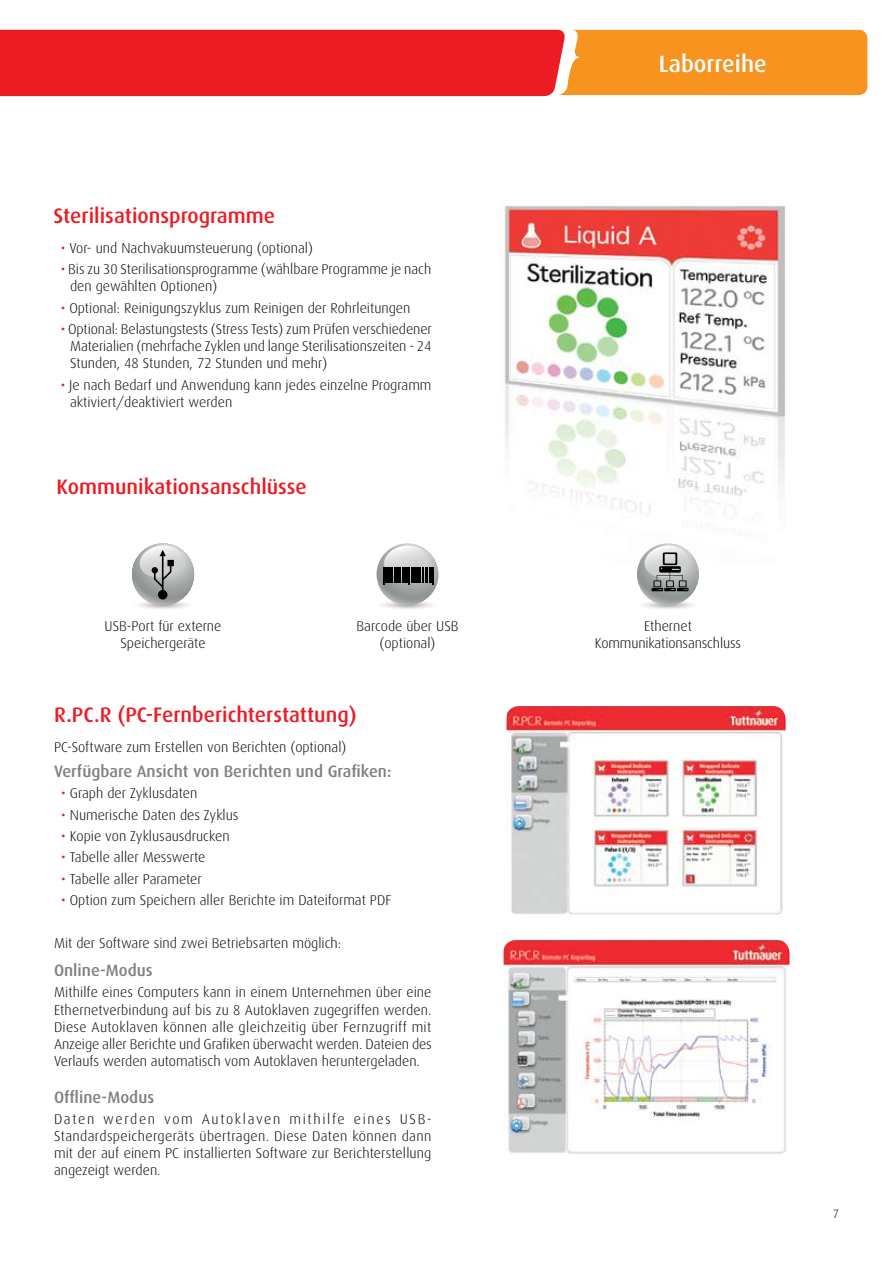
<style>
.page{position:relative;width:893px;height:1263px;background:#fff}
.page>*{position:absolute;margin:0;border:0;box-sizing:border-box;transform-origin:0 0}
.t1{font:500 23.55px "Dax";color:#fff}
.t2{font:500 21px "Dax";color:#ed1c24}
.t3{font:500 16.5px "Dax";color:#808080}
.t4{font:300 14.25px/17.1px "Dax";color:#000;text-align:justify}
.t5{font:300 12px "Dax";color:#000}
.s1{font-weight:400;color:#ed1c24}
</style>
<div class="page">
<svg style="left:0;top:30px;width:867px;height:66px;background:#f04826"></svg>
<img style="left:504px;top:205px;width:283px;height:357px">
<svg style="left:643px;top:598px;width:50px;height:11px"></svg>
<svg style="left:637px;top:543px;width:62px;height:62px"></svg>
<svg style="left:643px;top:545px;width:47px;height:46px;background:#a3a4a5"></svg>
<svg style="left:132px;top:545px;width:63px;height:64px"></svg>
<svg style="left:383px;top:598px;width:50px;height:11px"></svg>
<svg style="left:376px;top:543px;width:63px;height:62px"></svg>
<svg style="left:383px;top:545px;width:51px;height:40px;background:#898a8a"></svg>
<img style="left:506px;top:706px;width:280px;height:209px">
<img style="left:503px;top:940px;width:286px;height:214px">
<h2 class="t2" style="left:54px;top:204px;width:223px">Sterilisationsprogramme</h2>
<p class="t4" style="left:61px;top:240px;width:254px"><span class="s1">•</span> Vor- und Nachvakuumsteuerung (optional)</p>
<p class="t4" style="left:70px;top:261px;width:363px;text-indent:-9px"><span class="s1">•</span> Bis zu 30 Sterilisationsprogramme (wählbare Programme je nach den gewählten Optionen)</p>
<p class="t4" style="left:61px;top:299px;width:351px"><span class="s1">•</span> Optional: Reinigungszyklus zum Reinigen der Rohrleitungen</p>
<p class="t4" style="left:70px;top:321px;width:363px;text-indent:-9px"><span class="s1">•</span> Optional: Belastungstests (Stress Tests) zum Prüfen verschiedener Materialien (mehrfache Zyklen und lange Sterilisationszeiten - 24<br>Stunden, 48 Stunden, 72 Stunden und mehr)</p>
<p class="t4" style="left:70px;top:376px;width:363px;text-indent:-9px"><span class="s1">•</span> Je nach Bedarf und Anwendung kann jedes einzelne Programm aktiviert/deaktiviert werden</p>
<h2 class="t2" style="left:57px;top:475px;width:252px">Kommunikationsanschlüsse</h2>
<p class="t4" style="left:105px;top:618px;width:118px;text-align:center">USB-Port für externe<br>Speichergeräte</p>
<p class="t4" style="left:356px;top:618px;width:104px;text-align:center">Barcode über USB (optional)</p>
<h2 class="t2" style="left:54px;top:703px;width:304px">R.PC.R (PC-Fernberichterstattung)</h2>
<p class="t4" style="left:54px;top:739px;width:294px">PC-Software zum Erstellen von Berichten (optional)</p>
<p class="t3" style="left:54px;top:762px;width:339px">Verfügbare Ansicht von Berichten und Grafiken:</p>
<p class="t4" style="left:61px;top:785px;width:138px"><span class="s1">•</span> Graph der Zyklusdaten</p>
<p class="t4" style="left:61px;top:806px;width:179px"><span class="s1">•</span> Numerische Daten des Zyklus</p>
<p class="t4" style="left:61px;top:828px;width:170px"><span class="s1">•</span> Kopie von Zyklusausdrucken</p>
<p class="t4" style="left:61px;top:849px;width:146px"><span class="s1">•</span> Tabelle aller Messwerte</p>
<p class="t4" style="left:61px;top:870px;width:142px"><span class="s1">•</span> Tabelle aller Parameter</p>
<p class="t4" style="left:61px;top:892px;width:332px"><span class="s1">•</span> Option zum Speichern aller Berichte im Dateiformat PDF</p>
<p class="t4" style="left:54px;top:934px;width:289px">Mit der Software sind zwei Betriebsarten möglich:</p>
<p class="t3" style="left:54px;top:961px;width:100px">Online-Modus</p>
<p class="t4" style="left:54px;top:984px;width:379px">Mithilfe eines Computers kann in einem Unternehmen über eine Ethernetverbindung auf bis zu 8 Autoklaven zugegriffen werden.<br>Diese Autoklaven können alle gleichzeitig über Fernzugriff mit Anzeige aller Berichte und Grafiken überwacht werden. Dateien des Verlaufs werden automatisch vom Autoklaven heruntergeladen.</p>
<p class="t3" style="left:54px;top:1088px;width:102px">Offline-Modus</p>
<p class="t4" style="left:54px;top:1111px;width:379px">Daten werden vom Autoklaven mithilfe eines USB-Standardspeichergeräts übertragen. Diese Daten können dann mit der auf einem PC installierten Software zur Berichterstellung angezeigt werden.</p>
<h1 class="t1" style="left:659px;top:50px;width:109px">Laborreihe</h1>
<p class="t4" style="left:595px;top:618px;width:147px;text-align:center">Ethernet<br>Kommunikationsanschluss</p>
<p class="t5" style="left:833px;top:1207px;width:8px">7</p>
</div>
